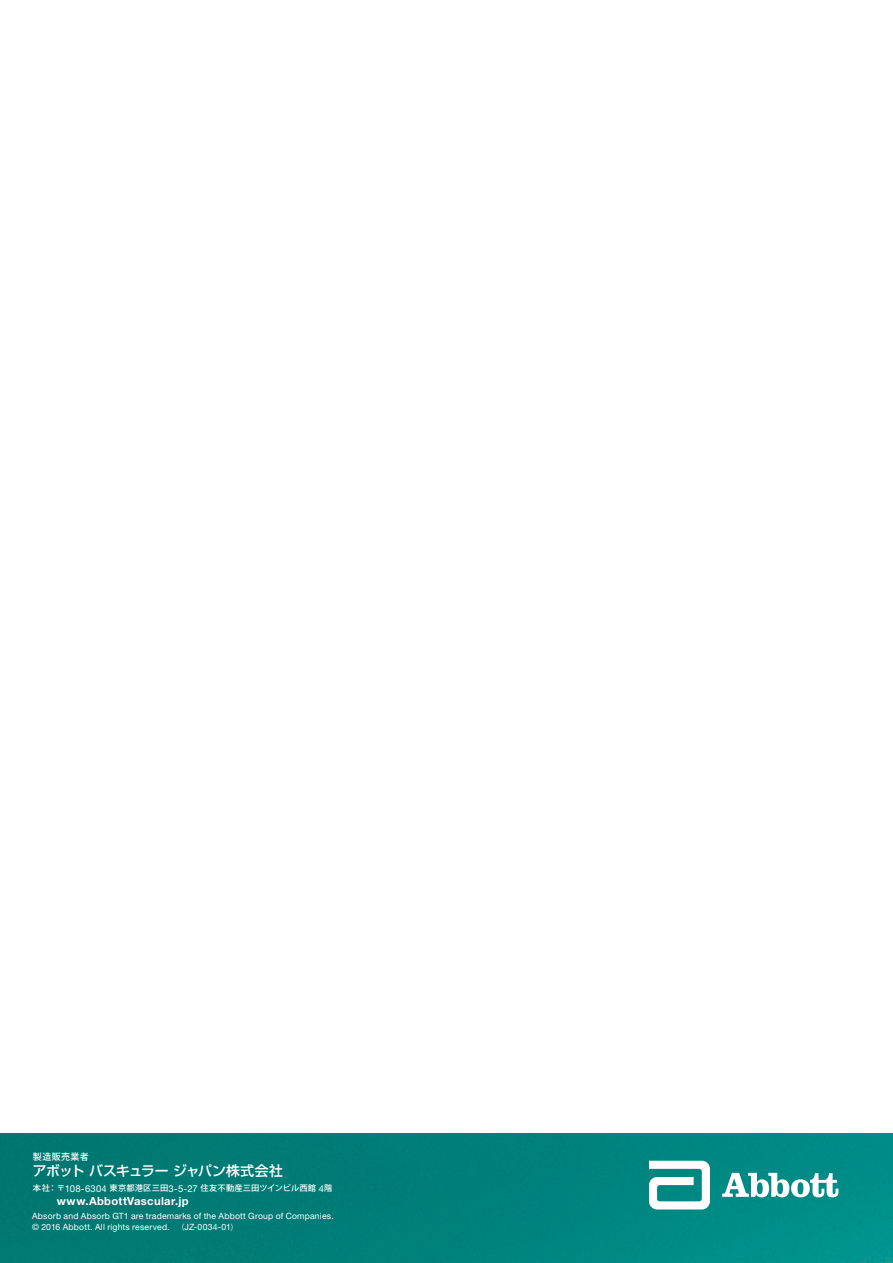
<style>
.page{position:relative;width:893px;height:1263px;background:#fff}
.page>*{position:absolute;margin:0;border:0;box-sizing:border-box;transform-origin:0 0}
.t1{font:500 13.8px "Shin Go Pro";letter-spacing:-.025em;color:#fff}
.t2{font:700 11.25px "Helvetica Neue";letter-spacing:.03em;color:#fff}
.t3{font:500 9px "Koz Go Pro";letter-spacing:.04em;color:#fff}
.t4{font:8.7px/11.2px "Helvetica Neue";letter-spacing:.02em;color:#fff}
.t5{font:500 8.25px "Koz Go Pro";letter-spacing:.015em;color:#fff}
.s1{font-family:"Helvetica Neue";font-weight:400;font-size:9.45px}
.s2{font-family:"Koz Go Pro";font-weight:500;font-size:7.5px}
</style>
<div class="page">
<img style="left:0;top:1133px;width:893px;height:130px">
<svg style="left:649px;top:1161px;width:61px;height:48px"></svg>
<svg style="left:722px;top:1173px;width:116px;height:24px"></svg>
<p class="t3" style="left:33px;top:1151px;width:57px">製造販売業者</p>
<h1 class="t1" style="left:33px;top:1160px;width:252px">アボット バスキュラー ジャパン株式会社</h1>
<p class="t5" style="left:33px;top:1183px;width:301px">本社：〒<span class="s1">108-6304</span> 東京都港区三田<span class="s1">3-5-27</span> 住友不動産三田ツインビル西館 <span class="s1">4</span>階</p>
<p class="t2" style="left:57px;top:1194px;width:133px">www.AbbottVascular.jp</p>
<p class="t4" style="left:32px;top:1210px;width:303px">Absorb and Absorb GT1 are trademarks of the Abbott Group of Companies. © 2016 Abbott. All rights reserved.<span class="s2">　（</span>JZ-0034-01<span class="s2">）</span></p>
</div>
